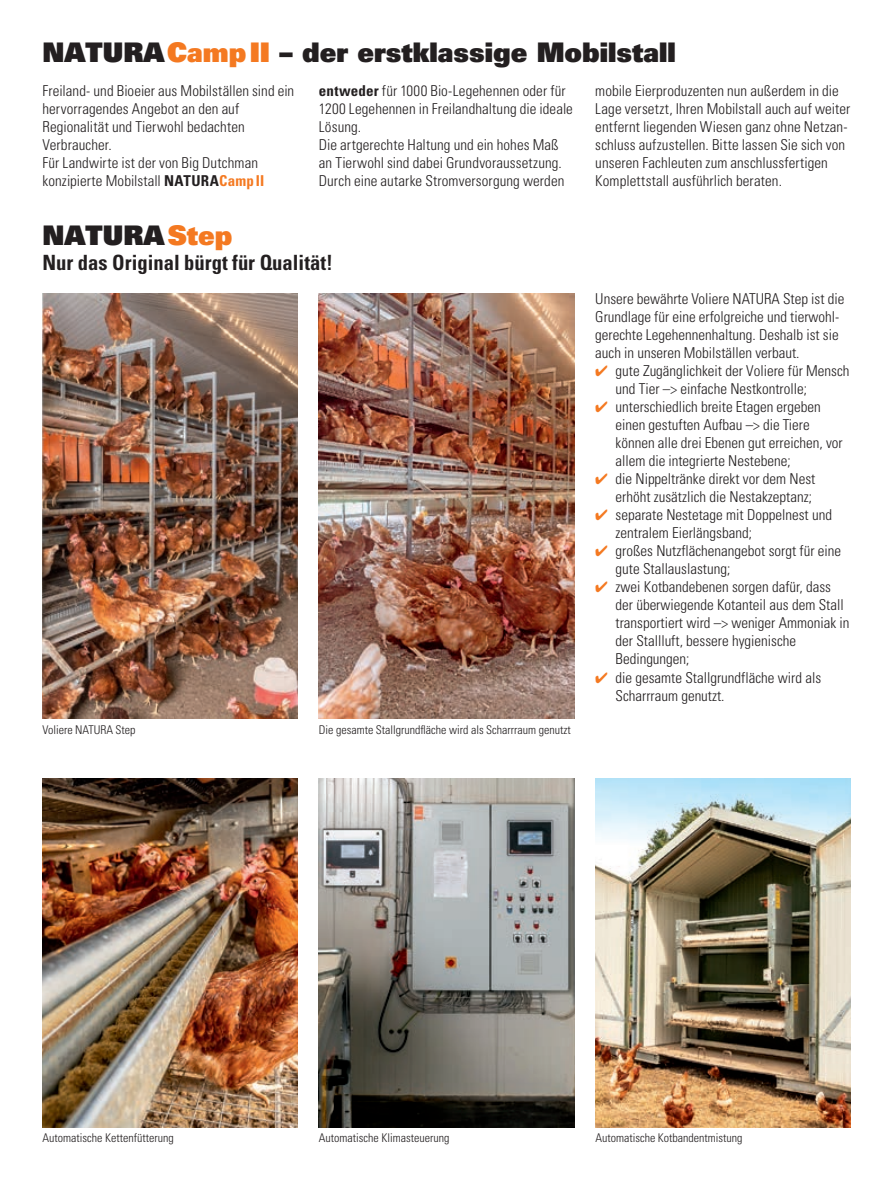
<style>
.page{position:relative;width:893px;height:1191px;background:#fff}
.page>*{position:absolute;margin:0;border:0;box-sizing:border-box;transform-origin:0 0}
.t1{font:27px "Univers LT Std X Black";color:#231f20}
.t2{font:700 condensed 21px "Univers LT Std";color:#231f20}
.t3{font:300 condensed 15px/18px "Univers LT Std";color:#231f20}
.t4{font:300 condensed 12px "Univers LT Std";color:#231f20}
.s1{color:#f47921}
.s2{font-weight:700}
.s3{font-weight:700;color:#f47921}
</style>
<div class="page">
<img style="left:43px;top:293px;width:255px;height:426px">
<img style="left:319px;top:293px;width:255px;height:426px">
<img style="left:595px;top:778px;width:255px;height:349px">
<img style="left:319px;top:778px;width:255px;height:349px">
<img style="left:43px;top:778px;width:255px;height:349px">
<h1 class="t1" style="left:43px;top:35px;width:635px">NATURA<span class="s1">CampII</span> – der erstklassige Mobilstall</h1>
<p class="t3" style="left:43px;top:82px;width:253px">Freiland- und Bioeier aus Mobilställen sind ein hervorragendes Angebot an den auf Regionalität und Tierwohl bedachten Verbraucher.<br>Für Landwirte ist der von Big Dutchman konzipierte Mobilstall <span class="s2">NATURA</span><span class="s3">Camp II</span></p>
<p class="t3" style="left:319px;top:82px;width:256px"><span class="s2">entweder</span> für 1000 Bio-Legehennen oder für 1200 Legehennen in Freilandhaltung die ideale Lösung.<br>Die artgerechte Haltung und ein hohes Maß an Tierwohl sind dabei Grundvoraussetzung.<br>Durch eine autarke Stromversorgung werden</p>
<p class="t3" style="left:595px;top:82px;width:257px">mobile Eierproduzenten nun außerdem in die Lage versetzt, Ihren Mobilstall auch auf weiter entfernt liegenden Wiesen ganz ohne Netzan&shy;schluss aufzustellen. Bitte lassen Sie sich von unseren Fachleuten zum anschlussfertigen Komplettstall ausführlich beraten.</p>
<h1 class="t1" style="left:43px;top:217px;width:191px">NATURA<span class="s1">Step</span></h1>
<h2 class="t2" style="left:43px;top:250px;width:292px">Nur das Original bürgt für Qualität!</h2>
<p class="t4" style="left:43px;top:722px;width:95px">Voliere NATURA Step</p>
<p class="t4" style="left:319px;top:722px;width:253px">Die gesamte Stallgrundfläche wird als Scharrraum genutzt</p>
<p class="t3" style="left:595px;top:290px;width:250px">Unsere bewährte Voliere NATURA Step ist die Grundlage für eine erfolgreiche und tierwohl&shy;gerechte Legehennenhaltung. Deshalb ist sie auch in unseren Mobilställen verbaut.</p>
<p class="t3" style="left:615px;top:362px;width:236px;text-indent:-20px"><span class="s1">✔</span> gute Zugänglichkeit der Voliere für Mensch und Tier –&gt; einfache Nestkontrolle;</p>
<p class="t3" style="left:615px;top:398px;width:229px;text-indent:-20px"><span class="s1">✔</span> unterschiedlich breite Etagen ergeben einen gestuften Aufbau –&gt; die Tiere können alle drei Ebenen gut erreichen, vor allem die integrierte Nestebene;</p>
<p class="t3" style="left:595px;top:470px;width:222px;text-align:right"><span class="s1">✔</span> die Nippeltränke direkt vor dem Nest erhöht zusätzlich die Nestakzeptanz;</p>
<p class="t3" style="left:615px;top:506px;width:218px;text-indent:-20px"><span class="s1">✔</span> separate Nestetage mit Doppelnest und zentralem Eierlängsband;</p>
<p class="t3" style="left:615px;top:542px;width:227px;text-indent:-20px"><span class="s1">✔</span> großes Nutzflächenangebot sorgt für eine gute Stallauslastung;</p>
<p class="t3" style="left:615px;top:578px;width:236px;text-indent:-20px"><span class="s1">✔</span> zwei Kotbandebenen sorgen dafür, dass der überwiegende Kotanteil aus dem Stall transportiert wird –&gt; weniger Ammoniak in der Stallluft, bessere hygienische Bedingungen;</p>
<p class="t3" style="left:615px;top:668px;width:207px;text-indent:-20px"><span class="s1">✔</span> die gesamte Stallgrundfläche wird als<br>Scharrraum genutzt.</p>
<p class="t4" style="left:43px;top:1130px;width:133px">Automatische Kettenfütterung</p>
<p class="t4" style="left:319px;top:1130px;width:132px">Automatische Klimasteuerung</p>
<p class="t4" style="left:595px;top:1130px;width:149px">Automatische Kotbandentmistung</p>
</div>
